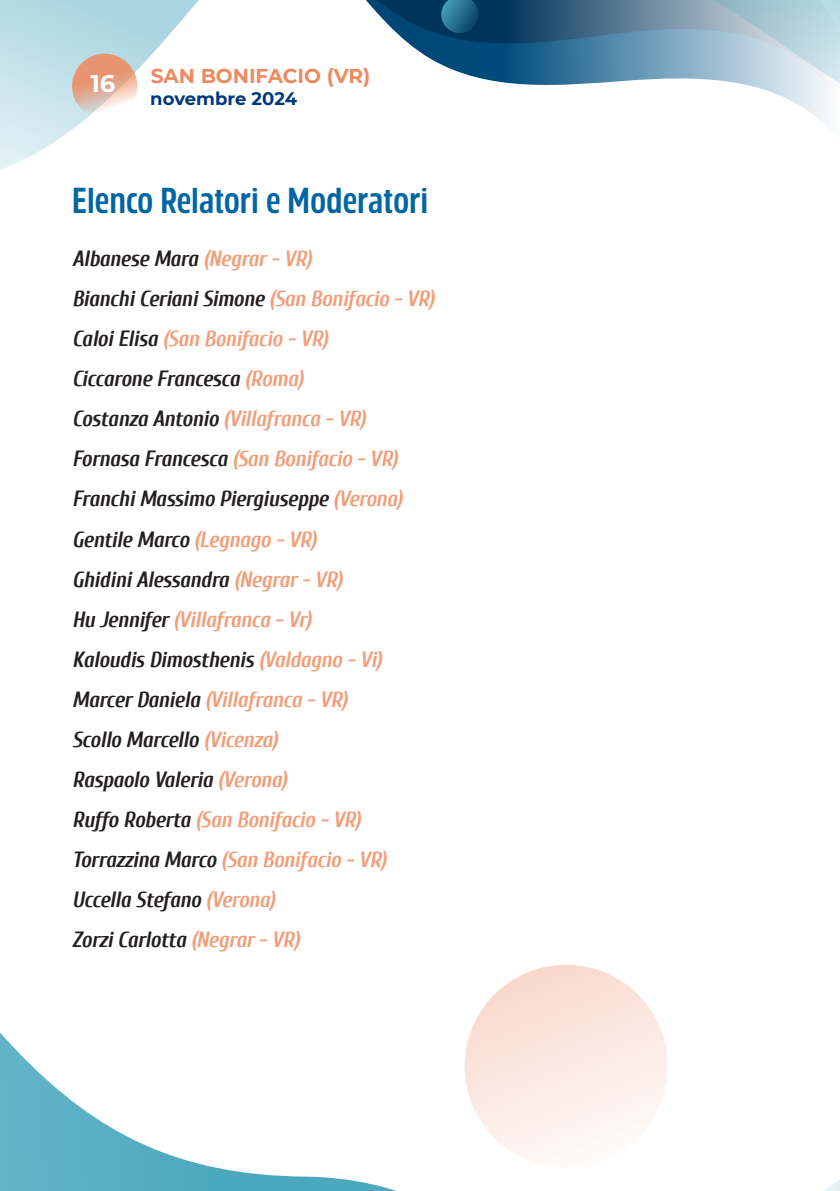
<style>
.page{position:relative;width:840px;height:1191px;background:#fff}
.page>*{position:absolute;margin:0;border:0;box-sizing:border-box;transform-origin:0 0}
.t1{font:700 36px "Rockeby Cd";letter-spacing:.01em;color:#0066a2}
.t2{font:700 24.2px "Montserrat Alternates";color:#fff}
.t3{font:italic 700 22px "Cuprum";letter-spacing:-.02em;color:#231f20}
.t4{font:italic 700 22px "Cuprum";letter-spacing:-.02em;color:#f29e78}
.t5{font:700 20px "Montserrat";color:#ef895f}
.t6{font:700 18px "Montserrat";letter-spacing:-.005em;color:#01387b}
.s1{color:#f29e78}
.s2{color:#231f20}
</style>
<div class="page">
<svg style="left:0;top:0;width:104px;height:170px"></svg>
<svg style="left:68px;top:49px;width:36px;height:74px;background:#d8c0b4"></svg>
<svg style="left:0;top:1032px;width:396px;height:159px"></svg>
<svg style="left:464px;top:964px;width:204px;height:199px"></svg>
<svg style="left:104px;top:0;width:735px;height:128px"></svg>
<p class="t2" style="left:90px;top:66px;width:26px">16</p>
<p class="t5" style="left:151px;top:62px;width:221px">SAN BONIFACIO (VR)</p>
<p class="t6" style="left:150px;top:86px;width:148px">novembre 2024</p>
<p class="t1" style="left:72px;top:180px;width:357px">Elenco Relatori e Moderatori</p>
<p class="t3" style="left:72px;top:247px;width:241px">Albanese Mara <span class="s1">(Negrar - VR)</span></p>
<p class="t3" style="left:72px;top:287px;width:364px">Bianchi Ceriani Simone <span class="s1">(San Bonifacio - VR)</span></p>
<p class="t4" style="left:72px;top:327px;width:257px"><span class="s2">Caloi Elisa</span> (San Bonifacio - VR)</p>
<p class="t3" style="left:72px;top:367px;width:233px">Ciccarone Francesca <span class="s1">(Roma)</span></p>
<p class="t4" style="left:72px;top:407px;width:295px"><span class="s2">Costanza Antonio</span> (Villafranca - VR)</p>
<p class="t4" style="left:72px;top:447px;width:327px"><span class="s2">Fornasa Francesca</span> (San Bonifacio - VR)</p>
<p class="t3" style="left:72px;top:487px;width:332px">Franchi Massimo Piergiuseppe <span class="s1">(Verona)</span></p>
<p class="t3" style="left:72px;top:527px;width:246px">Gentile Marco <span class="s1">(Legnago - VR)</span></p>
<p class="t3" style="left:72px;top:567px;width:272px">Ghidini Alessandra <span class="s1">(Negrar - VR)</span></p>
<p class="t4" style="left:72px;top:607px;width:241px"><span class="s2">Hu Jennifer</span> (Villafranca - Vr)</p>
<p class="t3" style="left:72px;top:647px;width:311px">Kaloudis Dimosthenis <span class="s1">(Valdagno - Vi)</span></p>
<p class="t4" style="left:72px;top:687px;width:277px"><span class="s2">Marcer Daniela</span> (Villafranca - VR)</p>
<p class="t3" style="left:72px;top:727px;width:207px">Scollo Marcello <span class="s1">(Vicenza)</span></p>
<p class="t3" style="left:72px;top:767px;width:217px">Raspaolo Valeria <span class="s1">(Verona)</span></p>
<p class="t4" style="left:72px;top:807px;width:290px"><span class="s2">Ruffo Roberta</span> (San Bonifacio - VR)</p>
<p class="t4" style="left:72px;top:847px;width:316px"><span class="s2">Torrazzina Marco</span> (San Bonifacio - VR)</p>
<p class="t3" style="left:72px;top:887px;width:205px">Uccella Stefano <span class="s1">(Verona)</span></p>
<p class="t3" style="left:72px;top:927px;width:229px">Zorzi Carlotta <span class="s1">(Negrar - VR)</span></p>
</div>
